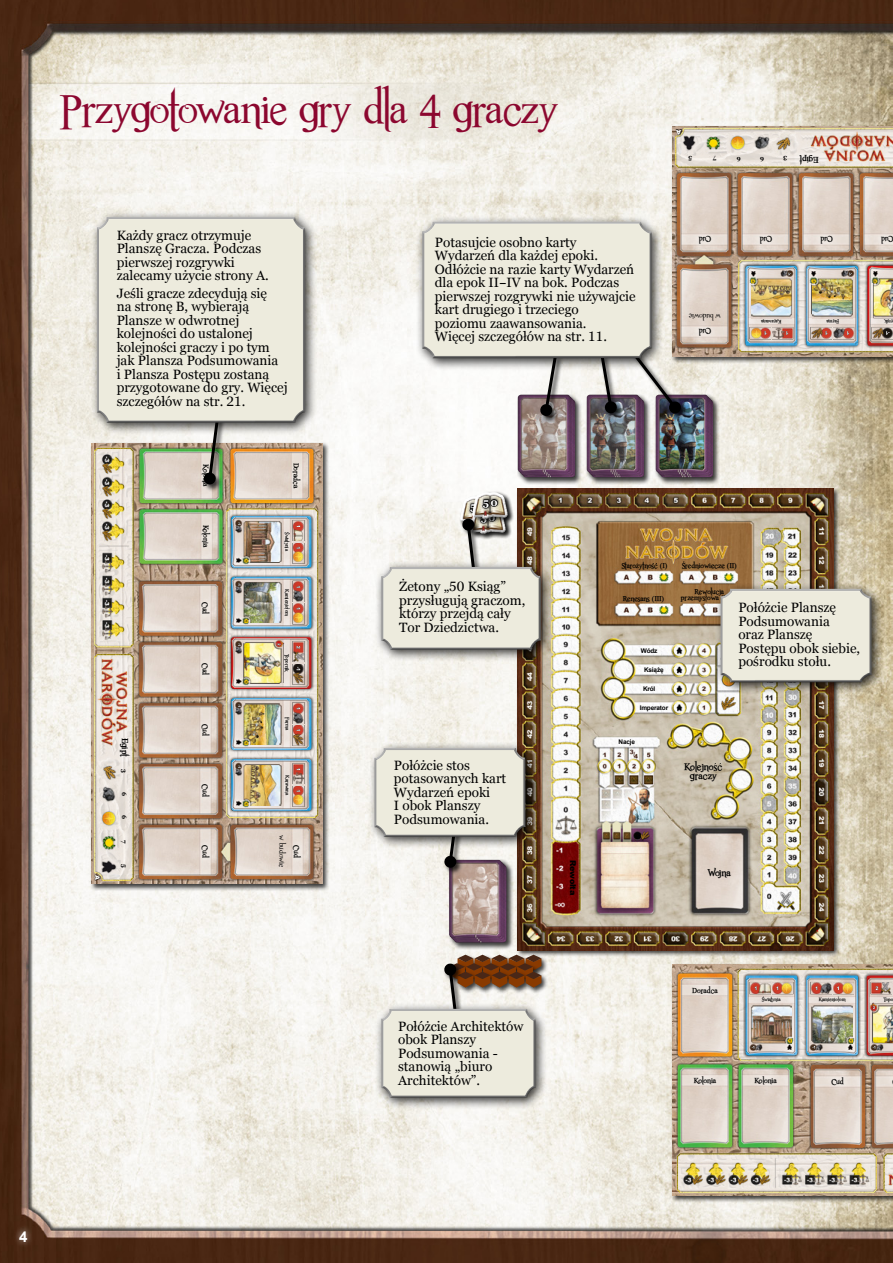
<style>
.page{position:relative;width:893px;height:1263px;background:#fff}
.page>*{position:absolute;margin:0;border:0;box-sizing:border-box;transform-origin:0 0}
.t1{font:42px "Romance Fatal Serif Std";letter-spacing:-.015em;color:#8c072f}
.t2{font:700 15px "Arial";color:#fff}
.t3{font:13.5px/13.5px "Georgia";color:#000}
.t4{font:700 10.5px/10.6px "Georgia";color:#fff}
.t5{font:700 9.9px/9.9px "Romance Fatal Serif Std";color:#000;text-align:center}
.t6{font:700 8.85px "Romance Fatal Serif Std";color:#000}
.t7{font:900 8.1px "Arial";letter-spacing:-.03em;color:#000}
.t8{font:700 7.5px "Romance Fatal Serif Std";color:#000}
.t9{font:7.5px "Romance Fatal Serif Std";color:#000}
.t10{font:700 7.35px/6.4px "Romance Fatal Serif Std";color:#000;text-align:center}
.t11{font:700 6.45px "Arial";letter-spacing:-.025em;color:#000}
.t12{font:700 6.3px "Georgia";color:#000}
.t13{font:900 6.3px "Arial";color:#fff}
.t14{font:700 5.1px "Romance Fatal Serif Std";color:#000}
</style>
<div class="page">
<img style="left:0;top:0;width:893px;height:1263px">
<div style="left:12px;top:1223px;width:22px;height:26px;background:#fff;opacity:.75"></div>
<h1 class="t1" style="left:59px;top:85px;width:500px">Przygotowanie gry dla 4 graczy</h1>
<p class="t13" style="left:681px;top:137px;width:6px;rotate:-180deg">A</p>
<p class="t12" style="left:692px;top:163px;width:5px;rotate:-180deg">5</p>
<p class="t12" style="left:716px;top:163px;width:5px;rotate:-180deg">7</p>
<p class="t12" style="left:741px;top:163px;width:6px;rotate:-180deg">6</p>
<p class="t12" style="left:764px;top:163px;width:6px;rotate:-180deg">6</p>
<p class="t12" style="left:787px;top:163px;width:5px;rotate:-180deg">3</p>
<p class="t6" style="left:819px;top:165px;width:20px;rotate:-180deg">Egipt</p>
<p class="t3" style="left:117px;top:229px;width:154px">Każdy gracz otrzymuje<br>Planszę Gracza. Podczas pierwszej rozgrywki zalecamy użycie strony A.</p>
<p class="t3" style="left:117px;top:287px;width:172px">Jeśli gracze zdecydują się<br>na stronę B, wybierają<br>Plansze w odwrotnej kolejności do ustalonej kolejności graczy i po tym jak Plansza Podsumowania<br>i Plansza Postępu zostaną przygotowane do gry. Więcej szczegółów na str. 21.</p>
<p class="t13" style="left:102px;top:875px;width:6px;rotate:90deg">A</p>
<p class="t6" style="left:130px;top:738px;width:20px;rotate:90deg">Egipt</p>
<p class="t12" style="left:129px;top:769px;width:5px;rotate:90deg">3</p>
<p class="t12" style="left:129px;top:792px;width:6px;rotate:90deg">6</p>
<p class="t12" style="left:129px;top:815px;width:6px;rotate:90deg">6</p>
<p class="t12" style="left:129px;top:840px;width:5px;rotate:90deg">7</p>
<p class="t12" style="left:129px;top:864px;width:5px;rotate:90deg">5</p>
<p class="t8" style="left:211px;top:464px;width:24px;rotate:90deg">Kolonia</p>
<p class="t8" style="left:301px;top:463px;width:27px;rotate:90deg">Doradca</p>
<p class="t8" style="left:211px;top:525px;width:24px;rotate:90deg">Kolonia</p>
<p class="t14" style="left:290px;top:532px;width:20px;rotate:90deg">Swiatynia</p>
<p class="t14" style="left:290px;top:589px;width:29px;rotate:90deg">Kamieniołom</p>
<p class="t14" style="left:290px;top:654px;width:20px;rotate:90deg">Topornik</p>
<p class="t8" style="left:210px;top:602px;width:14px;rotate:90deg">Cud</p>
<p class="t8" style="left:210px;top:663px;width:14px;rotate:90deg">Cud</p>
<p class="t8" style="left:210px;top:723px;width:14px;rotate:90deg">Cud</p>
<p class="t8" style="left:210px;top:784px;width:14px;rotate:90deg">Cud</p>
<p class="t14" style="left:291px;top:717px;width:14px;rotate:90deg">Farma</p>
<p class="t14" style="left:291px;top:775px;width:22px;rotate:90deg">Karawana</p>
<p class="t9" style="left:286px;top:835px;width:33px;rotate:90deg">w budowie</p>
<p class="t8" style="left:210px;top:845px;width:14px;rotate:90deg">Cud</p>
<p class="t8" style="left:301px;top:845px;width:14px;rotate:90deg">Cud</p>
<p class="t3" style="left:435px;top:235px;width:202px">Potasujcie osobno karty<br>Wydarzeń dla każdej epoki.<br>Odłóżcie na razie karty Wydarzeń dla epok II-IV na bok. Podczas pierwszej rozgrywki nie używajcie kart drugiego i trzeciego<br>poziomu zaawansowania.<br>Więcej szczegółów na str. 11.</p>
<p class="t8" style="left:711px;top:244px;width:14px;rotate:-180deg">Cud</p>
<p class="t8" style="left:772px;top:244px;width:14px;rotate:-180deg">Cud</p>
<p class="t8" style="left:833px;top:244px;width:14px;rotate:-180deg">Cud</p>
<p class="t8" style="left:893px;top:244px;width:14px;rotate:-180deg">Cud</p>
<p class="t9" style="left:721px;top:321px;width:33px;rotate:-180deg">w budowie</p>
<p class="t8" style="left:711px;top:336px;width:14px;rotate:-180deg">Cud</p>
<p class="t14" style="left:781px;top:325px;width:22px;rotate:-180deg">Karawana</p>
<p class="t14" style="left:839px;top:325px;width:14px;rotate:-180deg">Farma</p>
<p class="t14" style="left:893px;top:325px;width:10px;rotate:-180deg">rnik</p>
<p class="t4" style="left:483px;top:497px;width:16px">50</p>
<p class="t4" style="left:481px;top:501px;width:16px;text-indent:-11px">50<br>50</p>
<p class="t3" style="left:399px;top:580px;width:128px">Żetony „50 Ksiąg” przysługują graczom, którzy przejdą cały<br>Tor Dziedzictwa.</p>
<p class="t3" style="left:394px;top:759px;width:114px">Połóżcie stos potasowanych kart<br>Wydarzeń epoki<br>I obok Planszy<br>Podsumowania.</p>
<p class="t7" style="left:579px;top:860px;width:37px;rotate:90deg">Rewolta</p>
<p class="t10" style="left:621px;top:562px;width:47px">Starozytnosc (I)</p>
<p class="t14" style="left:637px;top:559px;width:3px">.</p>
<p class="t10" style="left:623px;top:595px;width:43px">Renesans (III)</p>
<p class="t11" style="left:641px;top:646px;width:18px">Wódz</p>
<p class="t11" style="left:644px;top:665px;width:21px">Książę</p>
<p class="t11" style="left:640px;top:703px;width:30px">Imperator</p>
<p class="t11" style="left:643px;top:684px;width:14px">Król</p>
<p class="t11" style="left:618px;top:737px;width:18px">Nacje</p>
<p class="t10" style="left:682px;top:562px;width:56px">Sredniowiecze (II)</p>
<p class="t10" style="left:681px;top:588px;width:58px">Rewolucja przemysłowa (II II)</p>
<p class="t3" style="left:738px;top:601px;width:123px">Połóżcie Planszę<br>Podsumowania<br>oraz Planszę<br>Postępu obok siebie, pośrodku stołu.</p>
<p class="t5" style="left:684px;top:761px;width:40px">Kolejnosc graczy</p>
<p class="t5" style="left:708px;top:868px;width:25px">Wojna</p>
<p class="t3" style="left:398px;top:1019px;width:127px">Połóżcie Architektów obok Planszy<br>Podsumowania - stanowią „biuro<br>Architektów”.</p>
<p class="t8" style="left:692px;top:986px;width:27px">Doradca</p>
<p class="t14" style="left:762px;top:996px;width:20px">Swiatynia</p>
<p class="t14" style="left:819px;top:996px;width:28px">Kamieniołom</p>
<p class="t14" style="left:884px;top:996px;width:11px">Topo</p>
<p class="t8" style="left:694px;top:1076px;width:24px">Kolonia</p>
<p class="t8" style="left:754px;top:1076px;width:24px">Kolonia</p>
<p class="t8" style="left:831px;top:1077px;width:14px">Cud</p>
<p class="t2" style="left:19px;top:1226px;width:10px">4</p>
</div>
